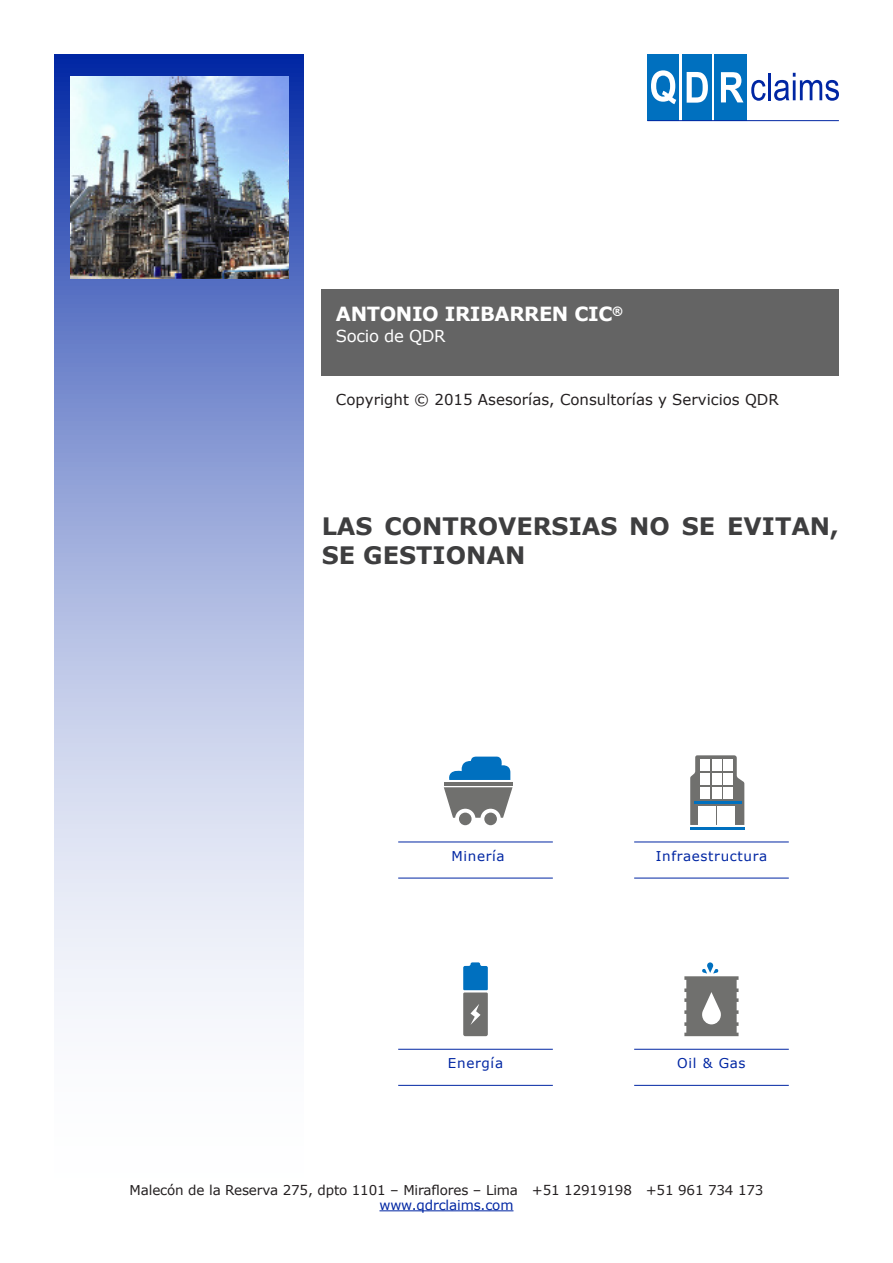
<style>
.page{position:relative;width:893px;height:1263px;background:#fff}
.page>*{position:absolute;margin:0;border:0;box-sizing:border-box;transform-origin:0 0}
.t1{font:700 24px/28.8px "MS Reference Sans Serif";color:#3e3e3f}
.t2{font:700 19.5px "MS Reference Sans Serif";letter-spacing:-.02em;color:#fff}
.t3{font:16.5px "MS Reference Sans Serif";letter-spacing:-.02em;color:#fff}
.t4{font:15px "MS Reference Sans Serif";color:#231f20}
.t5{font:13.5px "MS Reference Sans Serif";letter-spacing:-.01em;color:#231f20}
.Header_H1{font:13.5px "MS Reference Sans Serif";letter-spacing:.05em;color:#0026a3}
.Header_H1-2{font:13.5px "MS Reference Sans Serif";letter-spacing:-.01em;color:#0026a3}
</style>
<div class="page">
<svg style="left:54px;top:54px;width:250px;height:956px"></svg>
<hr style="left:444px;top:782px;width:68px;height:3px;background:#70706e">
<svg style="left:444px;top:787px;width:68px;height:39px"></svg>
<svg style="left:449px;top:756px;width:61px;height:24px"></svg>
<hr style="left:634px;top:841px;width:155px;height:1px;background:#0026a3">
<hr style="left:398px;top:1049px;width:155px;height:1px;background:#0026a3">
<hr style="left:634px;top:1049px;width:155px;height:1px;background:#0026a3">
<hr style="left:398px;top:841px;width:155px;height:1px;background:#0026a3">
<hr style="left:634px;top:878px;width:155px;height:1px;background:#0026a3">
<hr style="left:398px;top:1085px;width:155px;height:1px;background:#0026a3">
<hr style="left:634px;top:1085px;width:155px;height:1px;background:#0026a3">
<hr style="left:398px;top:878px;width:155px;height:1px;background:#0026a3">
<svg style="left:690px;top:755px;width:54px;height:70px"></svg>
<hr style="left:694px;top:802px;width:48px;height:2px;background:#0070bf">
<hr style="left:690px;top:827px;width:54px;height:2px;background:#0070bf">
<div style="left:700px;top:759px;width:10px;height:12px;background:#fff"></div>
<div style="left:712px;top:759px;width:10px;height:12px;background:#fff"></div>
<div style="left:723px;top:759px;width:10px;height:12px;background:#fff"></div>
<div style="left:700px;top:773px;width:10px;height:11px;background:#fff"></div>
<div style="left:712px;top:773px;width:10px;height:11px;background:#fff"></div>
<div style="left:723px;top:773px;width:10px;height:11px;background:#fff"></div>
<div style="left:700px;top:787px;width:10px;height:11px;background:#fff"></div>
<div style="left:712px;top:787px;width:10px;height:11px;background:#fff"></div>
<div style="left:723px;top:787px;width:10px;height:11px;background:#fff"></div>
<div style="left:698px;top:806px;width:18px;height:19px;background:#fff"></div>
<div style="left:718px;top:806px;width:17px;height:19px;background:#fff"></div>
<svg style="left:463px;top:962px;width:25px;height:74px"></svg>
<svg style="left:684px;top:962px;width:54px;height:74px"></svg>
<div style="left:322px;top:289px;width:517px;height:87px;background:#646464"></div>
<img style="left:70px;top:77px;width:218px;height:202px">
<hr style="left:379px;top:1210px;width:134px;height:1px;background:#0026a3">
<div style="left:647px;top:54px;width:32px;height:67px;background:#0070bf"></div>
<div style="left:682px;top:54px;width:30px;height:67px;background:#0070bf"></div>
<div style="left:715px;top:54px;width:32px;height:67px;background:#0070bf"></div>
<svg style="left:651px;top:70px;width:25px;height:34px"></svg>
<svg style="left:687px;top:72px;width:21px;height:31px"></svg>
<svg style="left:721px;top:72px;width:22px;height:30px"></svg>
<hr style="left:647px;top:120px;width:192px;height:1px;background:#0026a3">
<svg style="left:751px;top:80px;width:15px;height:21px"></svg>
<hr style="left:768px;top:73px;width:3px;height:27px;background:#0026a3">
<svg style="left:774px;top:73px;width:65px;height:28px"></svg>
<p class="t2" style="left:336px;top:301px;width:289px">ANTONIO IRIBARREN CIC<sup>®</sup></p>
<p class="t3" style="left:336px;top:325px;width:111px">Socio de QDR</p>
<p class="t4" style="left:336px;top:390px;width:444px">Copyright © 2015 Asesorías, Consultorías y Servicios QDR</p>
<p class="t1" style="left:322px;top:511px;width:519px">LAS CONTROVERSIAS NO SE EVITAN,<br>SE GESTIONAN</p>
<p class="Header_H1" style="left:451px;top:848px;width:55px">Minería</p>
<p class="Header_H1" style="left:656px;top:848px;width:113px">Infraestructura</p>
<p class="Header_H1" style="left:448px;top:1055px;width:57px">Energía</p>
<p class="Header_H1" style="left:677px;top:1055px;width:70px">Oil &amp; Gas</p>
<p class="t5" style="left:130px;top:1181px;width:635px">Malecón de la Reserva 275, dpto 1101 – Miraflores – Lima +51 12919198 +51 961 734 173</p>
<p class="Header_H1-2" style="left:379px;top:1196px;width:136px">www.qdrclaims.com</p>
</div>
